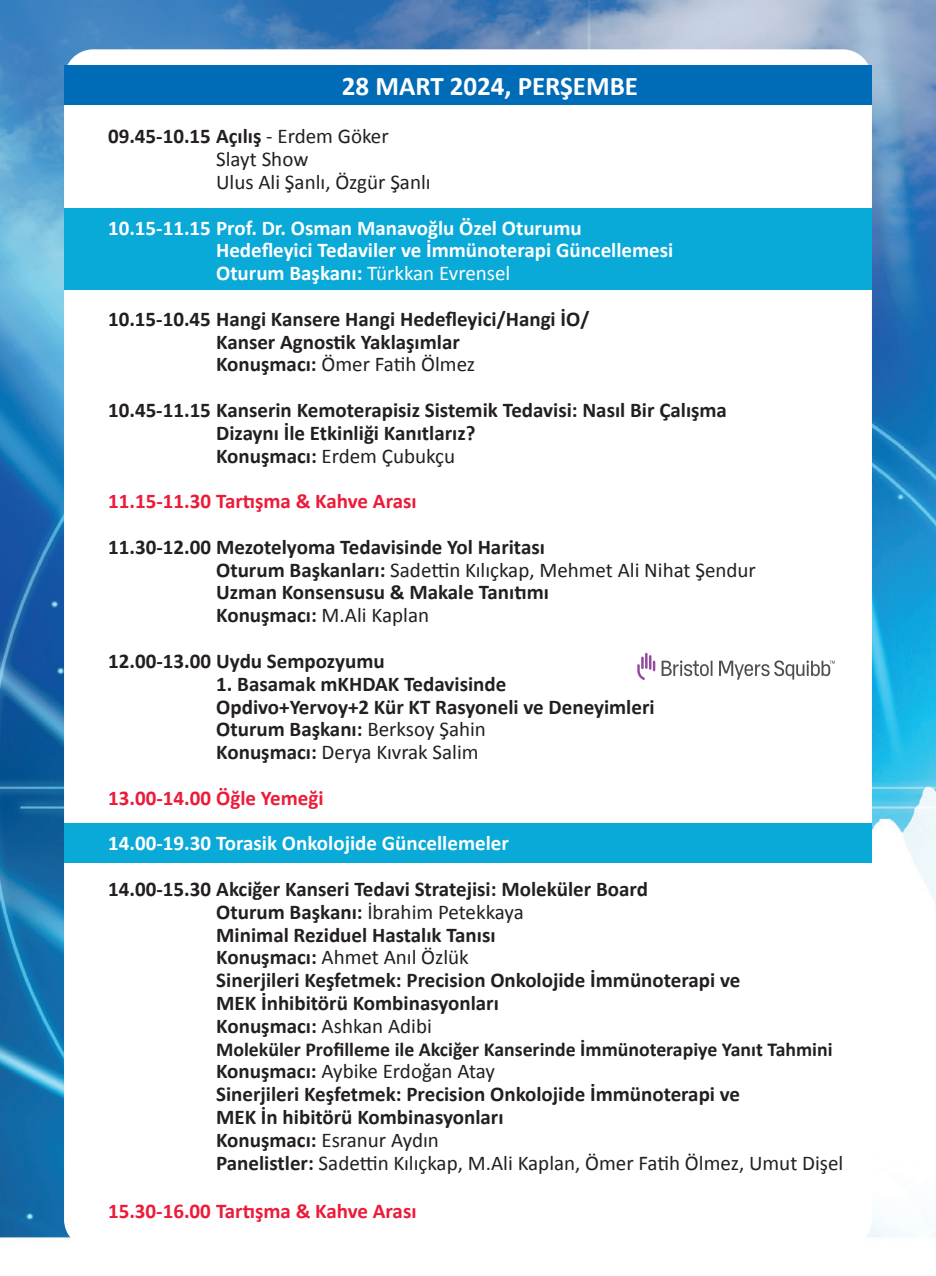
<style>
.page{position:relative;width:936px;height:1276px;background:#fff}
.page>*{position:absolute;margin:0;border:0;box-sizing:border-box;transform-origin:0 0}
.t1{font:700 27px "Calibri";color:#fff}
.t2{font:700 21px/22.8px "Calibri";color:#231f20}
.t3{font:700 21px/22.8px "Calibri";color:#fff}
.t4{font:700 21px "Calibri";color:#ed1a38}
.t5{font:21px/22.8px "Calibri";color:#231f20}
.t6{font:700 19.8px "Calibri";color:#231f20}
.s1{font-weight:700}
.s2{font-weight:400}
</style>
<div class="page">
<img style="left:0;top:0;width:1px;height:1238px">
<img style="left:1px;top:0;width:934px;height:1238px">
<div style="left:64px;top:49px;width:807px;height:1199px;background:#fff;border-radius:29px"></div>
<div style="left:64px;top:65px;width:807px;height:40px;background:#006bb6"></div>
<svg style="left:661px;top:660px;width:173px;height:19px"></svg>
<svg style="left:637px;top:653px;width:18px;height:27px"></svg>
<div style="left:64px;top:208px;width:807px;height:82px;background:#09a9d8"></div>
<div style="left:64px;top:823px;width:807px;height:39px;background:#09a9d8"></div>
<p class="t1" style="left:342px;top:68px;width:297px">28 MART 2024, PERŞEMBE</p>
<p class="t5" style="left:216px;top:125px;width:216px;text-indent:-108px"><span class="s1">09.45-10.15 Açılış</span> - Erdem Göker<br>Slayt Show<br>Ulus Ali Şanlı, Özgür Şanlı</p>
<p class="t3" style="left:216px;top:216px;width:459px;text-indent:-108px">10.15-11.15 Prof. Dr. Osman Manavoğlu Özel Oturumu<br>Hedefleyici Tedaviler ve İmmünoterapi Güncellemesi<br>Oturum Başkanı: <span class="s2">Türkkan Evrensel</span></p>
<p class="t2" style="left:216px;top:307px;width:375px;text-indent:-108px">10.15-10.45 Hangi Kansere Hangi Hedefleyici/Hangi İO/<br>Kanser Agnostik Yaklaşımlar<br>Konuşmacı: <span class="s2">Ömer Fatih Ölmez</span></p>
<p class="t2" style="left:216px;top:398px;width:512px;text-indent:-108px">10.45-11.15 Kanserin Kemoterapisiz Sistemik Tedavisi: Nasıl Bir Çalışma<br>Dizaynı İle Etkinliği Kanıtlarız?<br>Konuşmacı: <span class="s2">Erdem Çubukçu</span></p>
<p class="t4" style="left:108px;top:488px;width:310px">11.15-11.30 Tartışma &amp; Kahve Arası</p>
<p class="t2" style="left:216px;top:535px;width:541px;text-indent:-108px">11.30-12.00 Mezotelyoma Tedavisinde Yol Haritası<br>Oturum Başkanları: <span class="s2">Sadettin Kılıçkap, Mehmet Ali Nihat Şendur </span>Uzman Konsensusu &amp; Makale Tanıtımı<br>Konuşmacı: <span class="s2">M.Ali Kaplan</span></p>
<p class="t2" style="left:108px;top:649px;width:278px">12.00-13.00 Uydu Sempozyumu</p>
<p class="t2" style="left:216px;top:672px;width:440px">1. Basamak mKHDAK Tedavisinde Opdivo+Yervoy+2 Kür KT Rasyoneli ve Deneyimleri Oturum Başkanı: <span class="s2">Berksoy Şahin<br></span>Konuşmacı: <span class="s2">Derya Kıvrak Salim</span></p>
<p class="t4" style="left:108px;top:784px;width:217px">13.00-14.00 Öğle Yemeği</p>
<p class="t3" style="left:108px;top:832px;width:402px">14.00-19.30 Torasik Onkolojide Güncellemeler</p>
<p class="t2" style="left:216px;top:877px;width:525px;text-indent:-108px">14.00-15.30 Akciğer Kanseri Tedavi Stratejisi: Moleküler Board<br>Oturum Başkanı: <span class="s2">İbrahim Petekkaya<br></span>Minimal Reziduel Hastalık Tanısı<br>Konuşmacı: <span class="s2">Ahmet Anıl Özlük<br></span>Sinerjileri Keşfetmek: Precision Onkolojide İmmünoterapi ve MEK İnhibitörü Kombinasyonları<br>Konuşmacı: <span class="s2">Ashkan Adibi</span></p>
<p class="t6" style="left:216px;top:1036px;width:618px">Moleküler Profilleme ile Akciğer Kanserinde İmmünoterapiye Yanıt Tahmini</p>
<p class="t2" style="left:216px;top:1060px;width:628px">Konuşmacı: <span class="s2">Aybike Erdoğan Atay<br></span>Sinerjileri Keşfetmek: Precision Onkolojide İmmünoterapi ve<br>MEK İn hibitörü Kombinasyonları<br>Konuşmacı: <span class="s2">Esranur Aydın<br></span>Panelistler: <span class="s2">Sadettin Kılıçkap, M.Ali Kaplan, Ömer Fatih Ölmez, Umut Dişel</span></p>
<p class="t4" style="left:108px;top:1197px;width:310px">15.30-16.00 Tartışma &amp; Kahve Arası</p>
</div>
